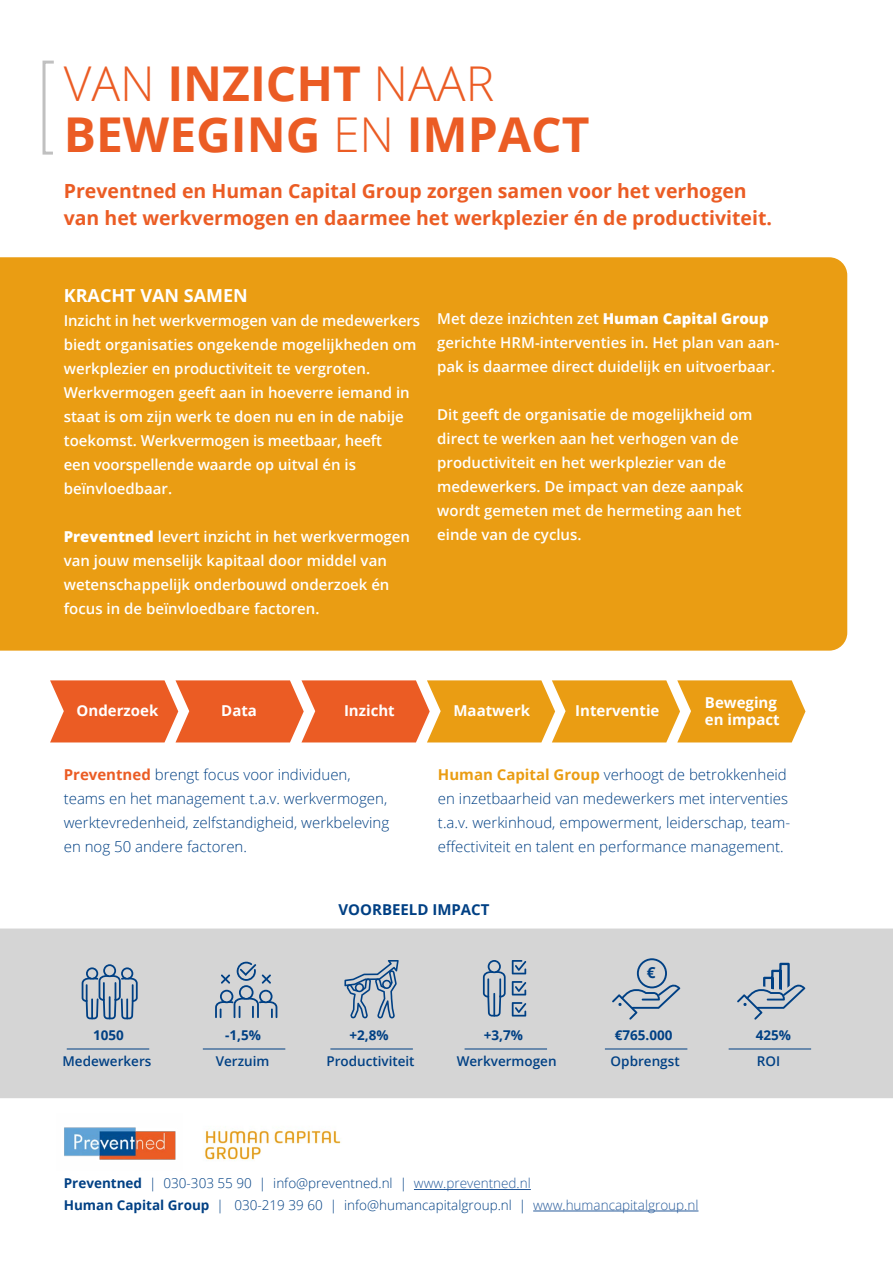
<style>
.page{position:relative;width:893px;height:1263px;background:#fff}
.page>*{position:absolute;margin:0;border:0;box-sizing:border-box;transform-origin:0 0}
.t1{font:700 48px/51px "Open Sans";color:#eb5c24}
.t2{font:700 19.5px/27px "Open Sans";color:#eb5c24}
.t3{font:700 18px "Open Sans";color:#fff}
.t4{font:700 15.3px "Open Sans";color:#004084}
.t5{font:600 15px/24px "Open Sans";color:#fff}
.t6{font:300 15px/24px "Open Sans";color:#004084}
.t7{font:700 15px/16.5px "Open Sans";color:#fff}
.t8{font:700 15px "Open Sans";color:#004084}
.t9{font:300 13.5px/21.5px "Open Sans";color:#004084}
.t10{font:600 13.5px "Open Sans";color:#004084}
.t11{font:700 13.5px "Open Sans";color:#004084}
.s1{font-weight:300}
.s2{font-weight:800}
.s3{font-weight:700;color:#eb5c24}
.s4{font-weight:700;color:#ea9d13}
.s5{font-weight:700}
.s6{color:#275b9b}
</style>
<div class="page">
<div style="left:0;top:257px;width:847px;height:394px;background:#ea9d13"></div>
<div style="left:0;top:928px;width:893px;height:170px;background:#d5d5d5"></div>
<img style="left:64px;top:1127px;width:112px;height:33px">
<img style="left:205px;top:1130px;width:136px;height:30px">
<hr style="left:414px;top:1189px;width:117px;height:1px;background:#275b9b">
<hr style="left:533px;top:1210px;width:165px;height:1px;background:#275b9b">
<svg style="left:42px;top:60px;width:12px;height:95px"></svg>
<svg style="left:50px;top:680px;width:755px;height:62px;background:#ec8931"></svg>
<svg style="left:215px;top:962px;width:62px;height:56px;background:#acb8c5"></svg>
<svg style="left:82px;top:964px;width:56px;height:55px;background:#99abbe"></svg>
<svg style="left:344px;top:960px;width:55px;height:58px;background:#a3b2c1"></svg>
<svg style="left:483px;top:960px;width:23px;height:56px"></svg>
<svg style="left:512px;top:960px;width:14px;height:14px"></svg>
<svg style="left:512px;top:981px;width:14px;height:14px"></svg>
<svg style="left:512px;top:1002px;width:14px;height:14px"></svg>
<svg style="left:612px;top:958px;width:68px;height:61px;background:#bac2ca"></svg>
<hr style="left:67px;top:1048px;width:82px;height:1px;background:#004084">
<hr style="left:203px;top:1048px;width:82px;height:1px;background:#004084">
<hr style="left:330px;top:1048px;width:83px;height:1px;background:#004084">
<hr style="left:465px;top:1048px;width:82px;height:1px;background:#004084">
<hr style="left:605px;top:1048px;width:82px;height:1px;background:#004084">
<hr style="left:729px;top:1048px;width:82px;height:1px;background:#004084">
<svg style="left:737px;top:961px;width:77px;height:58px;background:#b8c0ca"></svg>
<h1 class="t1" style="left:64px;top:56px;width:527px"><span class="s1">VAN</span> INZICHT <span class="s1">NAAR<br></span>BEWEGING <span class="s1">EN</span> IMPACT</h1>
<h2 class="t2" style="left:64px;top:177px;width:710px">Preventned en Human Capital Group zorgen samen voor het verhogen van het werkvermogen en daarmee het werkplezier én de productiviteit.</h2>
<p class="t3" style="left:64px;top:283px;width:186px">KRACHT VAN SAMEN</p>
<p class="t5" style="left:64px;top:308px;width:358px">Inzicht in het werkvermogen van de medewerkers biedt organisaties ongekende mogelijkheden om werkplezier en productiviteit te vergroten.<br>Werkvermogen geeft aan in hoeverre iemand in staat is om zijn werk te doen nu en in de nabije toekomst. Werkvermogen is meetbaar, heeft<br>een voorspellende waarde op uitval én is beïnvloedbaar.</p>
<p class="t5" style="left:64px;top:524px;width:348px"><span class="s2">Preventned</span> levert inzicht in het werkvermogen van jouw menselijk kapitaal door middel van wetenschappelijk onderbouwd onderzoek én focus in de beïnvloedbare factoren.</p>
<p class="t5" style="left:437px;top:306px;width:344px">Met deze inzichten zet <span class="s2">Human Capital Group </span>gerichte HRM-interventies in. Het plan van aan&shy;pak is daarmee direct duidelijk en uitvoerbaar.</p>
<p class="t5" style="left:437px;top:402px;width:317px">Dit geeft de organisatie de mogelijkheid om direct te werken aan het verhogen van de productiviteit en het werkplezier van de medewerkers. De impact van deze aanpak wordt gemeten met de hermeting aan het einde van de cyclus.</p>
<p class="t7" style="left:77px;top:702px;width:83px">Onderzoek</p>
<p class="t7" style="left:221px;top:702px;width:37px">Data</p>
<p class="t7" style="left:344px;top:702px;width:52px">Inzicht</p>
<p class="t7" style="left:453px;top:702px;width:78px">Maatwerk</p>
<p class="t7" style="left:575px;top:702px;width:86px">Interventie</p>
<p class="t7" style="left:705px;top:694px;width:76px">Beweging en impact</p>
<p class="t6" style="left:64px;top:762px;width:327px"><span class="s3">Preventned</span> brengt focus voor individuen, teams en het management t.a.v. werkvermogen, werktevredenheid, zelfstandigheid, werkbeleving en nog 50 andere factoren.</p>
<p class="t6" style="left:438px;top:762px;width:354px"><span class="s4">Human Capital Group</span> verhoogt de betrokkenheid en inzetbaarheid van medewerkers met interventies t.a.v. werkinhoud, empowerment, leiderschap, team&shy;effectiviteit en talent en performance management.</p>
<p class="t8" style="left:338px;top:899px;width:153px">VOORBEELD IMPACT</p>
<p class="t4" style="left:647px;top:962px;width:10px">€</p>
<p class="t11" style="left:93px;top:1026px;width:32px">1050</p>
<p class="t11" style="left:225px;top:1026px;width:37px">-1,5%</p>
<p class="t11" style="left:350px;top:1026px;width:41px">+2,8%</p>
<p class="t11" style="left:484px;top:1026px;width:41px">+3,7%</p>
<p class="t11" style="left:615px;top:1026px;width:59px">€765.000</p>
<p class="t11" style="left:756px;top:1026px;width:37px">425%</p>
<p class="t10" style="left:63px;top:1052px;width:90px">Medewerkers</p>
<p class="t10" style="left:216px;top:1052px;width:55px">Verzuim</p>
<p class="t10" style="left:326px;top:1052px;width:90px">Productiviteit</p>
<p class="t10" style="left:457px;top:1052px;width:101px">Werkvermogen</p>
<p class="t10" style="left:611px;top:1052px;width:70px">Opbrengst</p>
<p class="t10" style="left:757px;top:1052px;width:25px">ROI</p>
<p class="t9" style="left:64px;top:1172px;width:636px"><span class="s5">Preventned</span> | 030-303 55 90 | info@preventned.nl | <span class="s6">www.preventned.nl<br></span><span class="s5">Human Capital Group</span> | 030-219 39 60 | info@humancapitalgroup.nl | <span class="s6">www.humancapitalgroup.nl</span></p>
</div>
